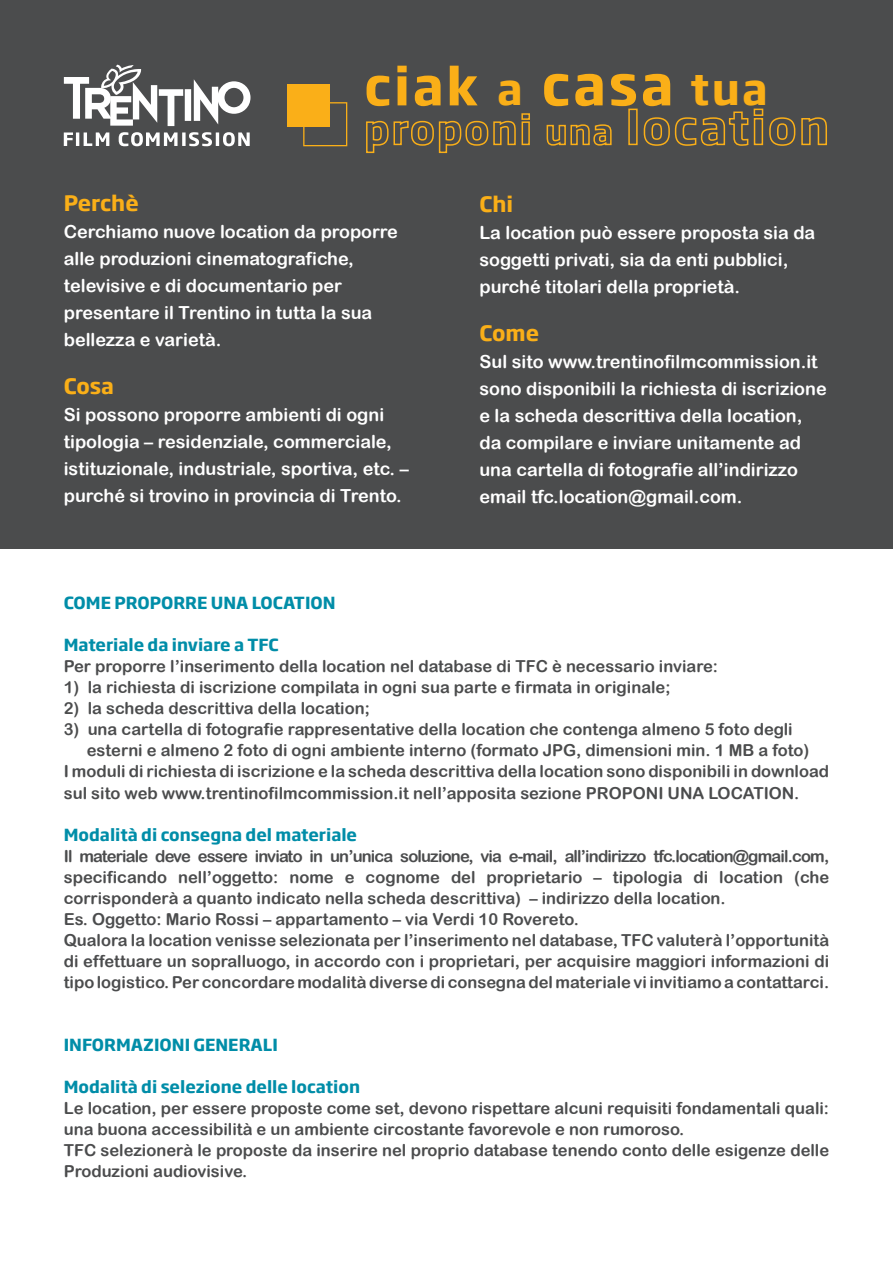
<style>
.page{position:relative;width:893px;height:1263px;background:#fff}
.page>*{position:absolute;margin:0;border:0;box-sizing:border-box;transform-origin:0 0}
.t1{font:700 51px "Soho Gothic Pro";color:#faaf18}
.t2{font:700 21px "Soho Gothic Pro";color:#faaf18}
.t3{font:18px/27px "Arial Rounded MT Bold";color:#fff}
.t4{font:16.5px/21px "Arial Rounded MT Bold";color:#4b4c4d}
.t5{font:700 16.5px "Soho Gothic Pro";color:#008da8}
.s1{font-size:42px}
.s2{font-size:54px}
</style>
<div class="page">
<div style="left:0;top:0;width:893px;height:549px;background:#4b4c4d"></div>
<svg style="left:64px;top:65px;width:186px;height:61px"></svg>
<svg style="left:64px;top:132px;width:186px;height:14px"></svg>
<svg style="left:366px;top:113px;width:164px;height:41px"></svg>
<svg style="left:546px;top:124px;width:66px;height:22px"></svg>
<div style="left:628px;top:109px;width:10px;height:36px;border:2px solid #faaf18"></div>
<svg style="left:643px;top:108px;width:184px;height:38px"></svg>
<div style="left:287px;top:84px;width:43px;height:43px;background:#faaf18"></div>
<div style="left:303px;top:102px;width:44px;height:44px;border:1px solid #faaf18"></div>
<h1 class="t1" style="left:364px;top:46px;width:405px">ciak <span class="s1">a</span> <span class="s2">casa</span> <span class="s1">tua</span></h1>
<p class="t2" style="left:64px;top:187px;width:76px">Perchè</p>
<p class="t3" style="left:64px;top:218px;width:336px">Cerchiamo nuove location da proporre alle produzioni cinematografiche, televisive e di documentario per presentare il Trentino in tutta la sua bellezza e varietà.</p>
<p class="t2" style="left:64px;top:370px;width:52px">Cosa</p>
<p class="t3" style="left:64px;top:401px;width:346px">Si possono proporre ambienti di ogni tipologia – residenziale, commerciale, istituzionale, industriale, sportiva, etc. – purché si trovino in provincia di Trento.</p>
<p class="t2" style="left:479px;top:187px;width:35px">Chi</p>
<p class="t3" style="left:479px;top:218px;width:337px">La location può essere proposta sia da soggetti privati, sia da enti pubblici, purché titolari della proprietà.</p>
<p class="t2" style="left:479px;top:316px;width:61px">Come</p>
<p class="t3" style="left:479px;top:347px;width:349px">Sul sito www.trentinofilmcommission.it sono disponibili la richiesta di iscrizione e la scheda descrittiva della location, da compilare e inviare unitamente ad una cartella di fotografie all’indirizzo email tfc.location@gmail.com.</p>
<p class="t5" style="left:64px;top:590px;width:273px">COME PROPORRE UNA LOCATION</p>
<p class="t5" style="left:64px;top:632px;width:216px">Materiale da inviare a TFC</p>
<p class="t4" style="left:64px;top:656px;width:656px">Per proporre l’inserimento della location nel database di TFC è necessario inviare:</p>
<p class="t4" style="left:64px;top:677px;width:608px">1) la richiesta di iscrizione compilata in ogni sua parte e firmata in originale;</p>
<p class="t4" style="left:64px;top:698px;width:308px">2) la scheda descrittiva della location;</p>
<p class="t4" style="left:64px;top:719px;width:730px">3) una cartella di fotografie rappresentative della location che contenga almeno 5 foto degli</p>
<p class="t4" style="left:87px;top:740px;width:724px">esterni e almeno 2 foto di ogni ambiente interno (formato JPG, dimensioni min. 1 MB a foto)</p>
<p class="t4" style="left:64px;top:761px;width:767px">I moduli di richiesta di iscrizione e la scheda descrittiva della location sono disponibili in download</p>
<p class="t4" style="left:64px;top:782px;width:737px">sul sito web www.trentinofilmcommission.it nell’apposita sezione PROPONI UNA LOCATION.</p>
<p class="t5" style="left:64px;top:821px;width:295px">Modalità di consegna del materiale</p>
<p class="t4" style="left:64px;top:845px;width:767px">Il materiale deve essere inviato in un’unica soluzione, via e-mail, all’indirizzo tfc.location@gmail.com, specificando nell’oggetto: nome e cognome del proprietario – tipologia di location (che corrisponderà a quanto indicato nella scheda descrittiva) – indirizzo della location.<br>Es. Oggetto: Mario Rossi – appartamento – via Verdi 10 Rovereto.<br>Qualora la location venisse selezionata per l’inserimento nel database, TFC valuterà l’opportunità di effettuare un sopralluogo, in accordo con i proprietari, per acquisire maggiori informazioni di tipo logistico. Per concordare modalità diverse di consegna del materiale vi invitiamo a contattarci.</p>
<p class="t5" style="left:64px;top:1031px;width:216px">INFORMAZIONI GENERALI</p>
<p class="t5" style="left:64px;top:1073px;width:298px">Modalità di selezione delle location</p>
<p class="t4" style="left:64px;top:1097px;width:767px">Le location, per essere proposte come set, devono rispettare alcuni requisiti fondamentali quali: una buona accessibilità e un ambiente circostante favorevole e non rumoroso.<br>TFC selezionerà le proposte da inserire nel proprio database tenendo conto delle esigenze delle Produzioni audiovisive.</p>
</div>
